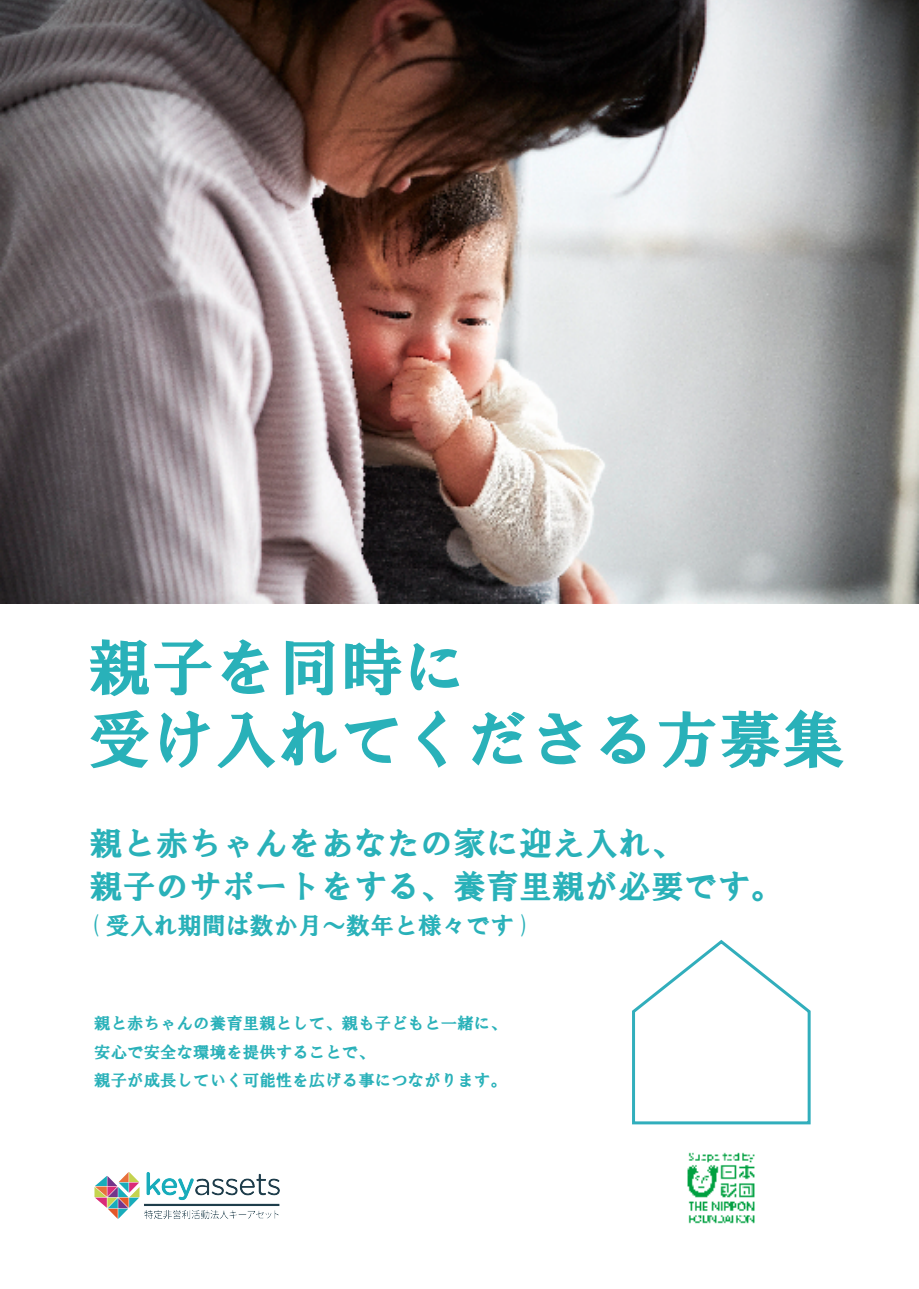
<style>
.page{position:relative;width:919px;height:1289px;background:#fff}
.page>*{position:absolute;margin:0;border:0;box-sizing:border-box;transform-origin:0 0}
.t1{font:63px/72px "HGS Soei Presence EB";color:#29b1b9}
.t2{font:33px/43.5px "HGS Soei Presence EB";color:#29b1b9}
.t3{font:24px "HGS Soei Presence EB";color:#29b1b9}
.t4{font:16.5px/28.5px "HGS Soei Presence EB";color:#29b1b9}
</style>
<div class="page">
<svg style="left:632px;top:939px;width:179px;height:186px"></svg>
<img style="left:94px;top:1172px;width:186px;height:47px">
<img style="left:687px;top:1152px;width:68px;height:72px">
<img style="left:0;top:0;width:918px;height:603px">
<h1 class="t1" style="left:88px;top:630px;width:758px">親子を同時に<br>受け入れてくださる方募集</h1>
<h2 class="t2" style="left:90px;top:820px;width:695px">親と赤ちゃんをあなたの家に迎え入れ、<br>親子のサポートをする、養育里親が必要です。</h2>
<h3 class="t3" style="left:90px;top:913px;width:441px">( 受入れ期間は数か月～数年と様々です )</h3>
<p class="t4" style="left:94px;top:1009px;width:414px">親と赤ちゃんの養育里親として、親も子どもと一緒に、安心で安全な環境を提供することで、<br>親子が成長していく可能性を広げる事につながります。</p>
</div>
